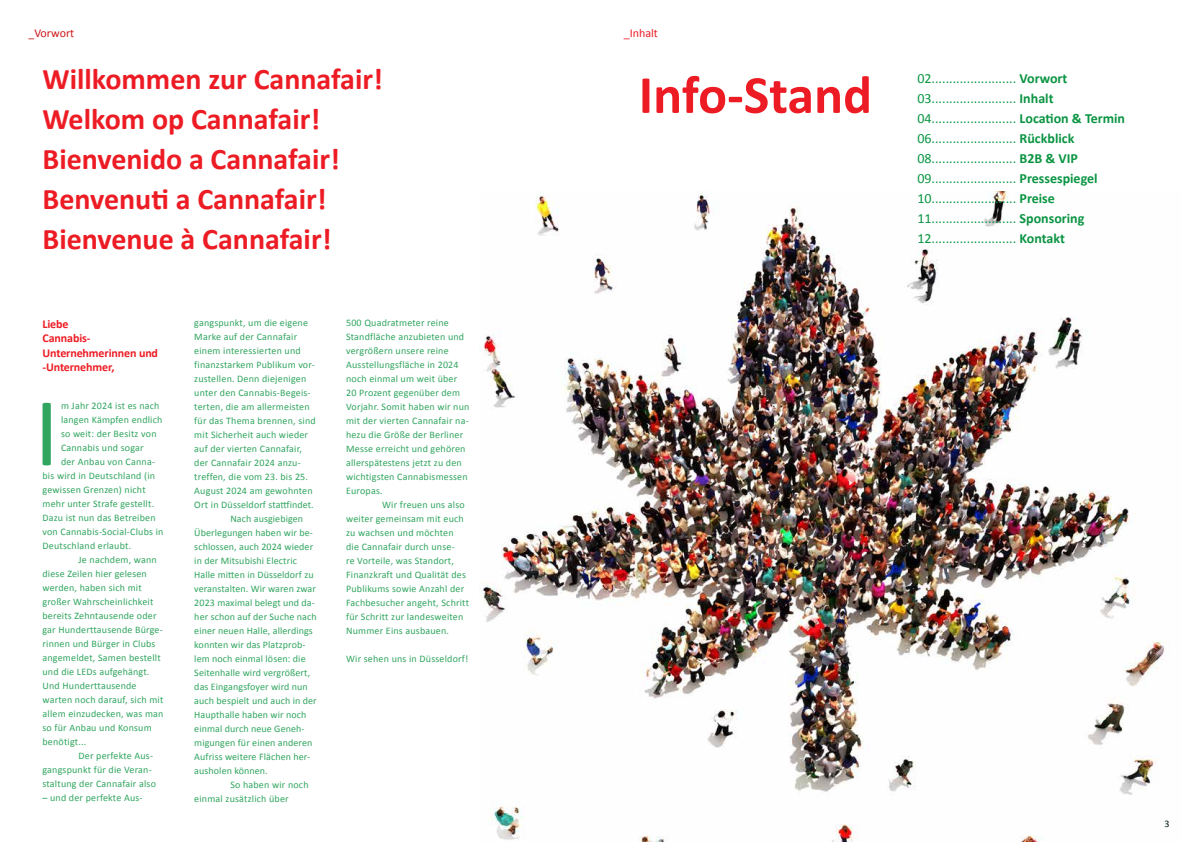
<style>
.page{position:relative;width:1191px;height:842px;background:#fff}
.page>*{position:absolute;margin:0;border:0;box-sizing:border-box;transform-origin:0 0}
.t1{font:98.2px "Calibri";color:#30a55f}
.t2{font:700 54px "Calibri";color:#ed1c24}
.t3{font:700 30px/40px "Calibri";color:#ed1c24}
.t4{font:14px/20px "Calibri";color:#0a9442}
.t5{font:700 12px/14.4px "Calibri";letter-spacing:-.01em;color:#ed1c24}
.t6{font:12px "Calibri";color:#cd1719}
.t7{font:12px "Calibri";color:#ed1c24}
.t8{font:10px/14px "Calibri";letter-spacing:.02em;color:#30a55f}
.t9{font:10px "Calibri";color:#031719}
.s1{font-weight:700}
</style>
<div class="page">
<img style="left:479px;top:191px;width:686px;height:651px">
<p class="t6" style="left:28px;top:25px;width:47px">_Vorwort</p>
<h3 class="t3" style="left:43px;top:58px;width:342px">Willkommen zur Cannafair!<br>Welkom op Cannafair!<br>Bienvenido a Cannafair!<br>Benvenuti a Cannafair!<br>Bienvenue à Cannafair!</h3>
<p class="t5" style="left:43px;top:316px;width:117px">Liebe<br>Cannabis-<br>Unternehmerinnen und -Unternehmer,</p>
<h1 class="t1" style="left:34px;top:364px;width:26px">I</h1>
<p class="t8" style="left:61px;top:399px;width:100px">m Jahr 2024 ist es nach</p>
<p class="t8" style="left:61px;top:413px;width:103px">langen Kämpfen endlich</p>
<p class="t8" style="left:61px;top:427px;width:97px">so weit: der Besitz von</p>
<p class="t8" style="left:61px;top:441px;width:84px">Cannabis und sogar</p>
<p class="t8" style="left:61px;top:455px;width:96px">der Anbau von Canna-</p>
<p class="t8" style="left:43px;top:469px;width:114px">bis wird in Deutschland (in</p>
<p class="t8" style="left:43px;top:483px;width:105px">gewissen Grenzen) nicht</p>
<p class="t8" style="left:43px;top:497px;width:113px">mehr unter Strafe gestellt.</p>
<p class="t8" style="left:43px;top:511px;width:115px">Dazu ist nun das Betreiben</p>
<p class="t8" style="left:43px;top:525px;width:122px">von Cannabis-Social-Clubs in</p>
<p class="t8" style="left:43px;top:539px;width:90px">Deutschland erlaubt.</p>
<p class="t8" style="left:79px;top:553px;width:80px">Je nachdem, wann</p>
<p class="t8" style="left:43px;top:567px;width:106px">diese Zeilen hier gelesen</p>
<p class="t8" style="left:43px;top:581px;width:101px">werden, haben sich mit</p>
<p class="t8" style="left:43px;top:595px;width:112px">großer Wahrscheinlichkeit</p>
<p class="t8" style="left:43px;top:609px;width:115px">bereits Zehntausende oder</p>
<p class="t8" style="left:43px;top:623px;width:122px">gar Hunderttausende Bürge-</p>
<p class="t8" style="left:43px;top:637px;width:114px">rinnen und Bürger in Clubs</p>
<p class="t8" style="left:43px;top:651px;width:120px">angemeldet, Samen bestellt</p>
<p class="t8" style="left:43px;top:665px;width:108px">und die LEDs aufgehängt.</p>
<p class="t8" style="left:43px;top:679px;width:96px">Und Hunderttausende</p>
<p class="t8" style="left:43px;top:693px;width:122px">warten noch darauf, sich mit</p>
<p class="t8" style="left:43px;top:707px;width:122px">allem einzudecken, was man</p>
<p class="t8" style="left:43px;top:721px;width:111px">so für Anbau und Konsum</p>
<p class="t8" style="left:43px;top:735px;width:45px">benötigt...</p>
<p class="t8" style="left:79px;top:749px;width:76px">Der perfekte Aus-</p>
<p class="t8" style="left:43px;top:763px;width:111px">gangspunkt für die Veran-</p>
<p class="t8" style="left:43px;top:777px;width:115px">staltung der Cannafair also</p>
<p class="t8" style="left:43px;top:791px;width:102px">– und der perfekte Aus-</p>
<p class="t8" style="left:194px;top:315px;width:115px">gangspunkt, um die eigene</p>
<p class="t8" style="left:194px;top:329px;width:104px">Marke auf der Cannafair</p>
<p class="t8" style="left:194px;top:343px;width:108px">einem interessierten und</p>
<p class="t8" style="left:194px;top:357px;width:122px">finanzstarkem Publikum vor-</p>
<p class="t8" style="left:194px;top:371px;width:113px">zustellen. Denn diejenigen</p>
<p class="t8" style="left:194px;top:385px;width:118px">unter den Cannabis-Begeis-</p>
<p class="t8" style="left:194px;top:399px;width:117px">terten, die am allermeisten</p>
<p class="t8" style="left:194px;top:413px;width:123px">für das Thema brennen, sind</p>
<p class="t8" style="left:194px;top:427px;width:115px">mit Sicherheit auch wieder</p>
<p class="t8" style="left:194px;top:441px;width:109px">auf der vierten Cannafair,</p>
<p class="t8" style="left:194px;top:455px;width:108px">der Cannafair 2024 anzu-</p>
<p class="t8" style="left:194px;top:469px;width:115px">treffen, die vom 23. bis 25.</p>
<p class="t8" style="left:194px;top:483px;width:120px">August 2024 am gewohnten</p>
<p class="t8" style="left:194px;top:497px;width:121px">Ort in Düsseldorf stattfindet.</p>
<p class="t8" style="left:230px;top:511px;width:74px">Nach ausgiebigen</p>
<p class="t8" style="left:194px;top:525px;width:120px">Überlegungen haben wir be-</p>
<p class="t8" style="left:194px;top:539px;width:120px">schlossen, auch 2024 wieder</p>
<p class="t8" style="left:194px;top:553px;width:104px">in der Mitsubishi Electric</p>
<p class="t8" style="left:194px;top:567px;width:121px">Halle mitten in Düsseldorf zu</p>
<p class="t8" style="left:194px;top:581px;width:123px">veranstalten. Wir waren zwar</p>
<p class="t8" style="left:194px;top:595px;width:122px">2023 maximal belegt und da-</p>
<p class="t8" style="left:194px;top:609px;width:124px">her schon auf der Suche nach</p>
<p class="t8" style="left:194px;top:623px;width:120px">einer neuen Halle, allerdings</p>
<p class="t8" style="left:194px;top:637px;width:113px">konnten wir das Platzprob-</p>
<p class="t8" style="left:194px;top:651px;width:113px">lem noch einmal lösen: die</p>
<p class="t8" style="left:194px;top:665px;width:117px">Seitenhalle wird vergrößert,</p>
<p class="t8" style="left:194px;top:679px;width:115px">das Eingangsfoyer wird nun</p>
<p class="t8" style="left:194px;top:693px;width:124px">auch bespielt und auch in der</p>
<p class="t8" style="left:194px;top:707px;width:114px">Haupthalle haben wir noch</p>
<p class="t8" style="left:194px;top:721px;width:112px">einmal durch neue Geneh-</p>
<p class="t8" style="left:194px;top:735px;width:120px">migungen für einen anderen</p>
<p class="t8" style="left:194px;top:749px;width:117px">Aufriss weitere Flächen her-</p>
<p class="t8" style="left:194px;top:763px;width:75px">ausholen können.</p>
<p class="t8" style="left:230px;top:777px;width:80px">So haben wir noch</p>
<p class="t8" style="left:194px;top:791px;width:96px">einmal zusätzlich über</p>
<p class="t8" style="left:346px;top:316px;width:125px">500 Quadratmeter reine<br>Standfläche anzubieten und vergrößern unsere reine<br>Ausstellungsfläche in 2024 noch einmal um weit über<br>20 Prozent gegenüber dem<br>Vorjahr. Somit haben wir nun mit der vierten Cannafair na&shy;hezu die Größe der Berliner<br>Messe erreicht und gehören allerspätestens jetzt zu den wichtigsten Cannabismessen<br>Europas.</p>
<p class="t8" style="left:346px;top:498px;width:124px;text-indent:36px">Wir freuen uns also weiter gemeinsam mit euch zu wachsen und möchten<br>die Cannafair durch unse-<br>re Vorteile, was Standort,<br>Finanzkraft und Qualität des<br>Publikums sowie Anzahl der<br>Fachbesucher angeht, Schritt für Schritt zur landesweiten<br>Nummer Eins ausbauen.</p>
<p class="t8" style="left:346px;top:652px;width:124px">Wir sehen uns in Düsseldorf!</p>
<p class="t7" style="left:624px;top:25px;width:36px">_Inhalt</p>
<h2 class="t2" style="left:639px;top:57px;width:235px">Info-Stand</h2>
<p class="t4" style="left:917px;top:68px;width:209px">02........................ <span class="s1">Vorwort </span>03........................ <span class="s1">Inhalt </span>04........................ <span class="s1">Location &amp; Termin </span>06........................ <span class="s1">Rückblick </span>08........................ <span class="s1">B2B &amp; VIP </span>09........................ <span class="s1">Pressespiegel </span>10........................ <span class="s1">Preise </span>11........................ <span class="s1">Sponsoring </span>12........................ <span class="s1">Kontakt</span></p>
<p class="t9" style="left:1164px;top:816px;width:7px">3</p>
</div>
